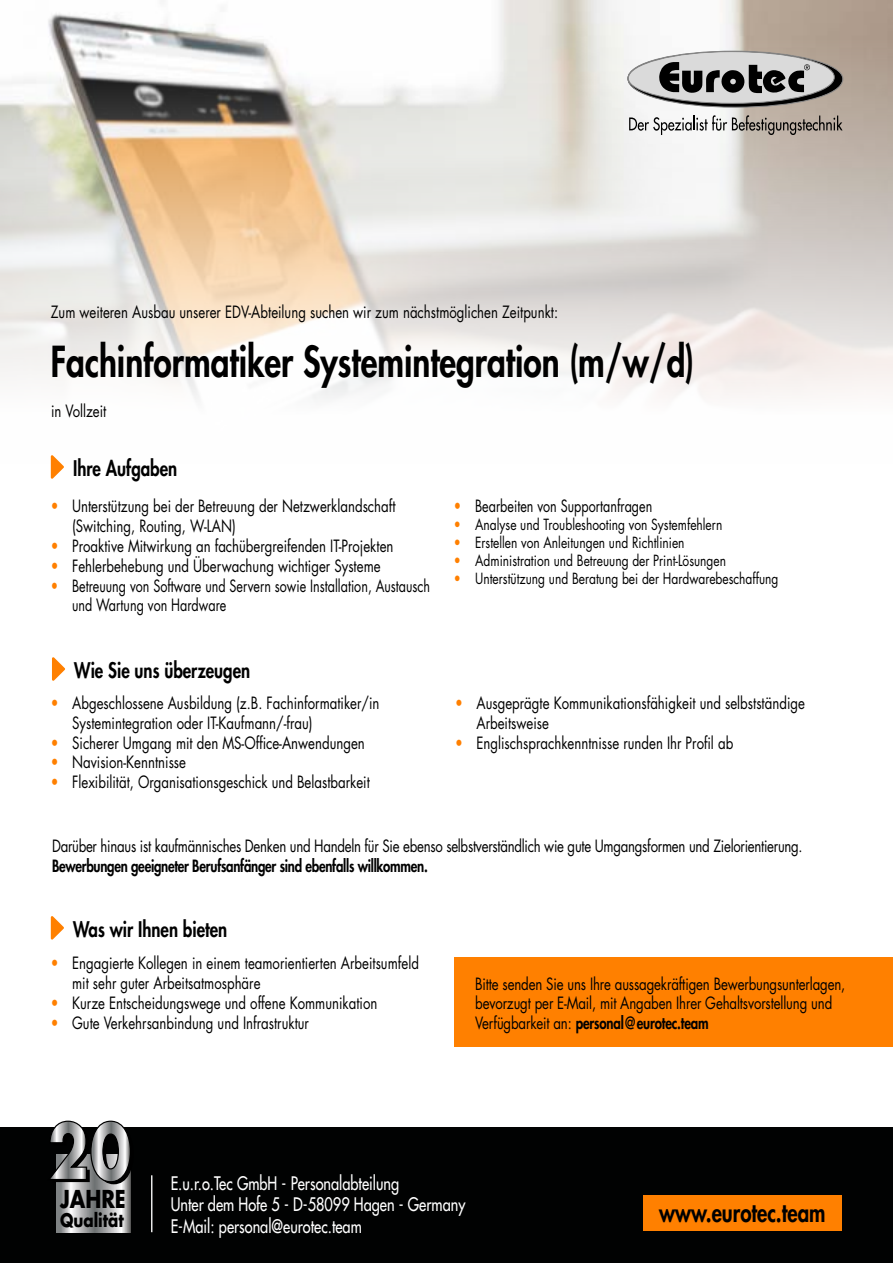
<style>
.page{position:relative;width:893px;height:1263px;background:#fff}
.page>*{position:absolute;margin:0;border:0;box-sizing:border-box;transform-origin:0 0}
.t1{font:800 41.55px "Futura Std";color:#000;scale:.8 1}
.t2{font:800 25.5px "Futura Std";color:#000;scale:.8 1}
.t3{font:700 24px "Futura Std";color:#000;scale:.83 1}
.t4{font:800 21px "Futura Std";color:#000;scale:.8 1}
.t5{font:500 18.15px/21.3px "Futura Std";color:#fff;scale:.8 1}
.t6{font:700 18.15px "Futura Std";color:#000;scale:.83 1}
.t7{font:16.5px/19.8px "Futura Std";color:#000;scale:.8 1}
.t8{font:16.5px "Futura Std";letter-spacing:-.02em;color:#000;scale:.8 1}
.t9{font:16.5px/19.8px "Futura Std";color:#000;scale:.76 1}
.t10{font:800 16.5px "Futura Std";letter-spacing:-.02em;color:#000;scale:.8 1}
.t11{font:15px "Futura Std";color:#000;scale:.8 1}
.s1{color:#ff8000}
.s2{font-weight:800}
</style>
<div class="page">
<div style="left:454px;top:958px;width:439px;height:89px;background:#ff8000"></div>
<div style="left:0;top:1128px;width:893px;height:135px;background:#010202"></div>
<img style="left:0;top:0;width:893px;height:463px">
<hr style="left:151px;top:1175px;width:1px;height:57px;background:#fff">
<div style="left:643px;top:1195px;width:199px;height:36px;background:#ff8000"></div>
<svg style="left:56px;top:1184px;width:74px;height:48px;background:#b0b1b2"></svg>
<svg style="left:48px;top:1120px;width:86px;height:64px"></svg>
<svg style="left:51px;top:455px;width:13px;height:24px"></svg>
<svg style="left:52px;top:657px;width:13px;height:24px"></svg>
<svg style="left:51px;top:916px;width:13px;height:23px"></svg>
<svg style="left:627px;top:51px;width:216px;height:56px"></svg>
<div style="left:628px;top:52px;width:206px;height:51px;background:#dadada;border-radius:50%"></div>
<div style="left:627px;top:51px;width:216px;height:57px;border:1px solid #878787;border-radius:50%"></div>
<svg style="left:659px;top:62px;width:151px;height:32px"></svg>
<svg style="left:629px;top:115px;width:214px;height:20px"></svg>
<p class="t7" style="left:51px;top:302px;width:636px">Zum weiteren Ausbau unserer EDV-Abteilung suchen wir zum nächstmöglichen Zeitpunkt:</p>
<h1 class="t1" style="left:51px;top:336px;width:806px">Fachinformatiker Systemintegration (m/w/d)</h1>
<p class="t7" style="left:51px;top:401px;width:71px">in Vollzeit</p>
<p class="t4" style="left:73px;top:455px;width:132px">Ihre Aufgaben</p>
<p class="t7" style="left:72px;top:497px;width:406px;text-indent:-21px"><span class="s1">•</span> Unterstützung bei der Betreuung der Netzwerklandschaft (Switching, Routing, W-LAN)</p>
<p class="t7" style="left:51px;top:536px;width:430px"><span class="s1">•</span> Proaktive Mitwirkung an fachübergreifenden IT-Projekten</p>
<p class="t7" style="left:51px;top:556px;width:414px"><span class="s1">•</span> Fehlerbehebung und Überwachung wichtiger Systeme</p>
<p class="t9" style="left:72px;top:576px;width:473px;text-indent:-21px"><span class="s1">•</span> Betreuung von Software und Servern sowie Installation, Austausch und Wartung von Hardware</p>
<p class="t4" style="left:74px;top:657px;width:221px">Wie Sie uns überzeugen</p>
<p class="t7" style="left:72px;top:693px;width:386px;text-indent:-21px"><span class="s1">•</span> Abgeschlossene Ausbildung (z.B. Fachinformatiker/in<br>Systemintegration oder IT-Kaufmann/-frau)</p>
<p class="t7" style="left:51px;top:733px;width:394px"><span class="s1">•</span> Sicherer Umgang mit den MS-Office-Anwendungen</p>
<p class="t7" style="left:51px;top:752px;width:170px"><span class="s1">•</span> Navision-Kenntnisse</p>
<p class="t7" style="left:51px;top:772px;width:400px"><span class="s1">•</span> Flexibilität, Organisationsgeschick und Belastbarkeit</p>
<p class="t9" style="left:454px;top:497px;width:263px"><span class="s1">•</span> Bearbeiten von Supportanfragen</p>
<p class="t11" style="left:454px;top:515px;width:337px"><span class="s1">•</span> Analyse und Troubleshooting von Systemfehlern</p>
<p class="t11" style="left:454px;top:533px;width:290px"><span class="s1">•</span> Erstellen von Anleitungen und Richtlinien</p>
<p class="t11" style="left:454px;top:551px;width:342px"><span class="s1">•</span> Administration und Betreuung der Print-Lösungen</p>
<p class="t11" style="left:454px;top:569px;width:407px"><span class="s1">•</span> Unterstützung und Beratung bei der Hardwarebeschaffung</p>
<p class="t7" style="left:476px;top:693px;width:412px;text-indent:-21px"><span class="s1">•</span> Ausgeprägte Kommunikationsfähigkeit und selbstständige<br>Arbeitsweise</p>
<p class="t7" style="left:455px;top:733px;width:349px"><span class="s1">•</span> Englischsprachkenntnisse runden Ihr Profil ab</p>
<p class="t8" style="left:52px;top:835px;width:940px">Darüber hinaus ist kaufmännisches Denken und Handeln für Sie ebenso selbstverständlich wie gute Umgangsformen und Zielorientierung.</p>
<p class="t10" style="left:52px;top:855px;width:471px">Bewerbungen geeigneter Berufsanfänger sind ebenfalls willkommen.</p>
<p class="t4" style="left:73px;top:915px;width:194px">Was wir Ihnen bieten</p>
<p class="t7" style="left:72px;top:953px;width:435px;text-indent:-21px"><span class="s1">•</span> Engagierte Kollegen in einem teamorientierten Arbeitsumfeld mit sehr guter Arbeitsatmosphäre</p>
<p class="t7" style="left:51px;top:993px;width:410px"><span class="s1">•</span> Kurze Entscheidungswege und offene Kommunikation</p>
<p class="t7" style="left:51px;top:1013px;width:324px"><span class="s1">•</span> Gute Verkehrsanbindung und Infrastruktur</p>
<p class="t7" style="left:475px;top:974px;width:464px">Bitte senden Sie uns Ihre aussagekräftigen Bewerbungsunterlagen, bevorzugt per E-Mail, mit Angaben Ihrer Gehaltsvorstellung und<br>Verfügbarkeit an: <span class="s2">personal@eurotec.team</span></p>
<h3 class="t3" style="left:60px;top:1183px;width:81px">JAHRE</h3>
<p class="t6" style="left:60px;top:1208px;width:79px">Qualität</p>
<p class="t5" style="left:171px;top:1173px;width:370px">E.u.r.o.Tec GmbH - Personalabteilung<br>Unter dem Hofe 5 - D-58099 Hagen - Germany<br>E-Mail: personal@eurotec.team</p>
<h2 class="t2" style="left:659px;top:1196px;width:210px">www.eurotec.team</h2>
</div>
